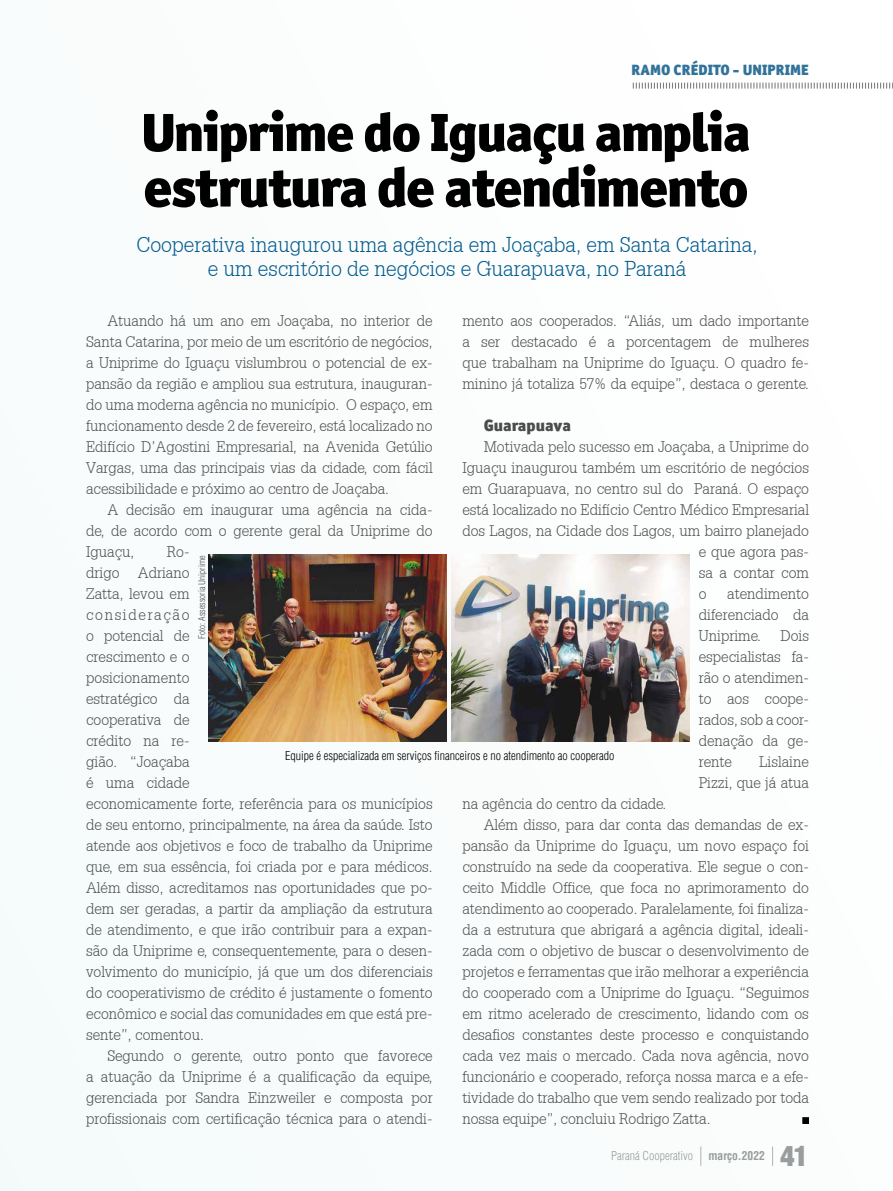
<style>
.page{position:relative;width:893px;height:1191px;background:#fafcfc}
.page>*{position:absolute;margin:0;border:0;box-sizing:border-box;transform-origin:0 0}
.t1{font:900 55.5px "Officina Sans ITC Std";letter-spacing:-.03em;color:#000}
.t2{font:900 54px "Officina Sans ITC Std";letter-spacing:-.03em;color:#000}
.t3{font:30px "Sans Black Cond";color:#9c9e9f}
.t4{font:300 21px/24px "Installation Light S Si";color:#00598c;text-align:center}
.t5{font:900 16.5px "Officina Sans ITC Std";color:#4b4b4d}
.t6{font:300 15px/21px "Installation Light S Si";color:#4b4b4d;text-align:justify}
.t7{font:900 15px "Officina Sans ITC Std";color:#32739a}
.t8{font:300 condensed 12px "Helvetica";color:#000}
.t9{font:300 condensed 12px "Helvetica";color:#9c9e9f}
.t10{font:700 condensed 12px "Helvetica";color:#9c9e9f}
.t11{font:300 condensed 9px "Helvetica";color:#4b4b4d}
</style>
<div class="page">
<svg style="left:633px;top:83px;width:260px;height:6px"></svg>
<div style="left:802px;top:1117px;width:7px;height:6px;border:1px solid #000"></div>
<img style="left:208px;top:555px;width:238px;height:186px">
<img style="left:451px;top:555px;width:238px;height:186px">
<p class="t7" style="left:631px;top:60px;width:179px">RAMO CRÉDITO - UNIPRIME</p>
<h2 class="t2" style="left:141px;top:97px;width:611px">Uniprime do Iguaçu amplia</h2>
<h1 class="t1" style="left:143px;top:151px;width:607px">estrutura de atendimento</h1>
<h3 class="t4" style="left:136px;top:232px;width:623px">Cooperativa inaugurou uma agência em Joaçaba, em Santa Catarina, e um escritório de negócios e Guarapuava, no Paraná</h3>
<p class="t6" style="left:86px;top:309px;width:348px;text-indent:21px">Atuando há um ano em Joaçaba, no interior de Santa Catarina, por meio de um escritório de negócios, a Uniprime do Iguaçu vislumbrou o potencial de ex&shy;pansão da região e ampliou sua estrutura, inauguran&shy;do uma moderna agência no município. O espaço, em funcionamento desde 2 de fevereiro, está localizado no Edifício D’Agostini Empresarial, na Avenida Getúlio Vargas, uma das principais vias da cidade, com fácil acessibilidade e próximo ao centro de Joaçaba.</p>
<p class="t6" style="left:86px;top:498px;width:348px;text-indent:21px">A decisão em inaugurar uma agência na cida&shy;de, de acordo com o gerente geral da Uniprime do Iguaçu,</p>
<p class="t6" style="left:462px;top:309px;width:348px">mento aos cooperados. “Aliás, um dado importante a ser destacado é a porcentagem de mulheres que trabalham na Uniprime do Iguaçu. O quadro fe&shy;minino já totaliza 57% da equipe”, destaca o gerente.</p>
<p class="t5" style="left:484px;top:414px;width:89px">Guarapuava</p>
<p class="t6" style="left:484px;top:435px;width:327px">Motivada pelo sucesso em Joaçaba, a Uniprime do</p>
<p class="t6" style="left:462px;top:456px;width:348px">Iguaçu inaugurou também um escritório de negócios</p>
<p class="t6" style="left:462px;top:477px;width:348px">em Guarapuava, no centro sul do Paraná. O espaço</p>
<p class="t6" style="left:462px;top:498px;width:348px">está localizado no Edifício Centro Médico Empresarial</p>
<p class="t6" style="left:462px;top:519px;width:348px">dos Lagos, na Cidade dos Lagos, um bairro planejado</p>
<p class="t6" style="left:699px;top:540px;width:112px">e que agora pas-</p>
<p class="t6" style="left:699px;top:561px;width:112px">sa a contar com</p>
<p class="t6" style="left:699px;top:582px;width:9px">o</p>
<p class="t6" style="left:86px;top:540px;width:348px;text-align:left;text-indent:81px">Ro-<br>drigo Adriano<br>Zatta, levou em<br>consideração<br>o potencial de<br>crescimento e o<br>posicionamento<br>estratégico da<br>cooperativa de<br>crédito na re-<br>gião. “Joaçaba<br>é uma cidade<br>economicamente forte, referência para os municípios de seu entorno, principalmente, na área da saúde. Isto atende aos objetivos e foco de trabalho da Uniprime que, em sua essência, foi criada por e para médicos.<br>Além disso, acreditamos nas oportunidades que po&shy;dem ser geradas, a partir da ampliação da estrutura de atendimento, e que irão contribuir para a expan&shy;são da Uniprime e, consequentemente, para o desen&shy;volvimento do município, já que um dos diferenciais do cooperativismo de crédito é justamente o fomento econômico e social das comunidades em que está pre&shy;sente”, comentou.</p>
<p class="t6" style="left:86px;top:1044px;width:348px;text-indent:21px">Segundo o gerente, outro ponto que favorece a atuação da Uniprime é a qualificação da equipe, gerenciada por Sandra Einzweiler e composta por profissionais com certificação técnica para o atendi-</p>
<p class="t11" style="left:196px;top:639px;width:84px;rotate:-90deg">Foto: Assessoria Uniprime</p>
<p class="t6" style="left:699px;top:582px;width:112px;text-indent:29px">atendimento diferenciado da Uniprime.</p>
<p class="t6" style="left:699px;top:624px;width:112px;text-indent:82px">Dois especialistas fa&shy;rão o atendimen&shy;to aos coope&shy;rados, sob a coor&shy;denação da ge&shy;rente</p>
<p class="t8" style="left:285px;top:748px;width:331px">Equipe é especializada em serviços financeiros e no atendimento ao cooperado</p>
<p class="t6" style="left:699px;top:750px;width:112px;text-align:right">Lislaine<br>Pizzi, que já atua</p>
<p class="t6" style="left:462px;top:792px;width:205px">na agência do centro da cidade.</p>
<p class="t6" style="left:484px;top:813px;width:327px">Além disso, para dar conta das demandas de ex-</p>
<p class="t6" style="left:462px;top:834px;width:348px">pansão da Uniprime do Iguaçu, um novo espaço foi</p>
<p class="t6" style="left:462px;top:855px;width:348px">construído na sede da cooperativa. Ele segue o con-</p>
<p class="t6" style="left:462px;top:876px;width:348px">ceito Middle Office, que foca no aprimoramento do</p>
<p class="t6" style="left:462px;top:897px;width:348px">atendimento ao cooperado. Paralelamente, foi finaliza-</p>
<p class="t6" style="left:462px;top:918px;width:348px">da a estrutura que abrigará a agência digital, ideali-</p>
<p class="t6" style="left:462px;top:939px;width:348px">zada com o objetivo de buscar o desenvolvimento de</p>
<p class="t6" style="left:462px;top:960px;width:348px">projetos e ferramentas que irão melhorar a experiência</p>
<p class="t6" style="left:462px;top:981px;width:348px">do cooperado com a Uniprime do Iguaçu. “Seguimos</p>
<p class="t6" style="left:462px;top:1002px;width:348px">em ritmo acelerado de crescimento, lidando com os</p>
<p class="t6" style="left:462px;top:1023px;width:348px">desafios constantes deste processo e conquistando</p>
<p class="t6" style="left:462px;top:1044px;width:348px">cada vez mais o mercado. Cada nova agência, novo</p>
<p class="t6" style="left:462px;top:1065px;width:348px">funcionário e cooperado, reforça nossa marca e a efe-</p>
<p class="t6" style="left:462px;top:1086px;width:348px">tividade do trabalho que vem sendo realizado por toda</p>
<p class="t6" style="left:462px;top:1107px;width:250px">nossa equipe”, concluiu Rodrigo Zatta.</p>
<p class="t9" style="left:611px;top:1148px;width:83px">Paraná Cooperativo</p>
<p class="t10" style="left:708px;top:1148px;width:58px">março.2022</p>
<h3 class="t3" style="left:780px;top:1137px;width:29px">41</h3>
</div>
